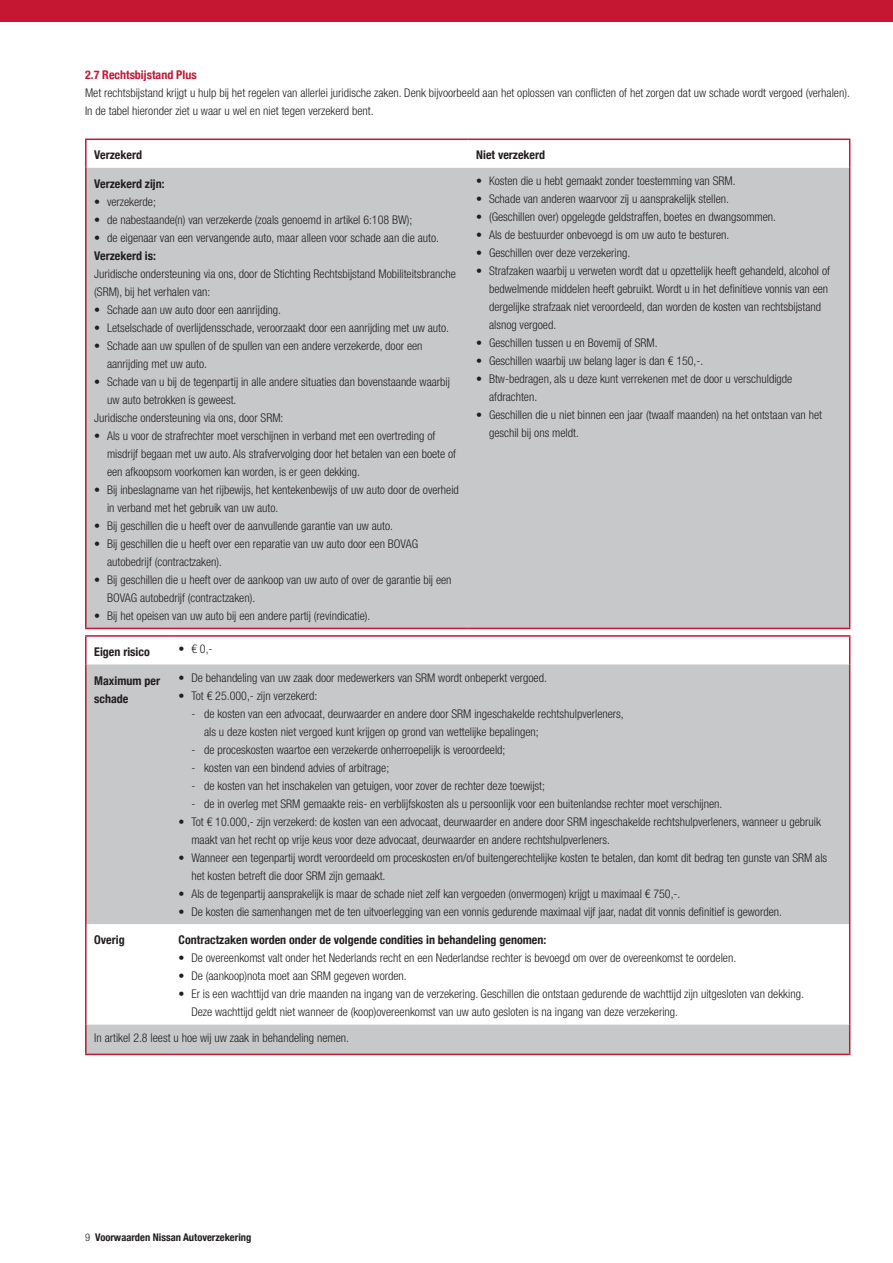
<style>
.page{position:relative;width:893px;height:1263px;background:#fff}
.page>*{position:absolute;margin:0;border:0;box-sizing:border-box;transform-origin:0 0}
.t1{font:300 condensed 12px/18px "Helvetica Neue LT Std";color:#231f20}
.t2{font:700 condensed 12px/18px "Helvetica Neue";color:#231f20}
.t3{font:700 condensed 12px "Helvetica Neue";color:#c51632}
.t4{font:700 condensed 10.5px "Helvetica Neue";color:#231f20}
.s1{font-family:"Helvetica Neue LT Std";font-weight:300}
</style>
<div class="page">
<div style="left:0;top:0;width:893px;height:21px;background:#c51632"></div>
<div style="left:87px;top:168px;width:762px;height:460px;background:#c7c8ca"></div>
<hr style="left:85px;top:140px;width:2px;height:28px;background:#c51632">
<hr style="left:85px;top:139px;width:383px;height:1px;background:#c51632">
<hr style="left:468px;top:139px;width:382px;height:1px;background:#c51632">
<svg style="left:849px;top:140px;width:1px;height:28px"></svg>
<hr style="left:85px;top:168px;width:2px;height:460px;background:#c51632">
<hr style="left:85px;top:628px;width:383px;height:1px;background:#c51632">
<hr style="left:849px;top:168px;width:1px;height:460px;background:#c51632">
<hr style="left:468px;top:628px;width:382px;height:1px;background:#c51632">
<svg style="left:87px;top:664px;width:762px;height:390px;fill:#c7c8ca"></svg>
<hr style="left:85px;top:637px;width:2px;height:27px;background:#c51632">
<hr style="left:85px;top:635px;width:85px;height:2px;background:#c51632">
<hr style="left:170px;top:635px;width:680px;height:2px;background:#c51632">
<svg style="left:849px;top:637px;width:1px;height:27px"></svg>
<hr style="left:85px;top:664px;width:2px;height:260px;background:#c51632">
<hr style="left:849px;top:664px;width:1px;height:260px;background:#c51632">
<hr style="left:85px;top:924px;width:2px;height:101px;background:#c51632">
<hr style="left:849px;top:924px;width:1px;height:101px;background:#c51632">
<hr style="left:85px;top:1025px;width:2px;height:29px;background:#c51632">
<hr style="left:85px;top:1054px;width:85px;height:1px;background:#c51632">
<hr style="left:170px;top:1054px;width:680px;height:1px;background:#c51632">
<svg style="left:849px;top:1025px;width:1px;height:29px"></svg>
<p class="t3" style="left:85px;top:67px;width:113px">2.7 Rechtsbijstand Plus</p>
<p class="t1" style="left:85px;top:83px;width:766px">Met rechtsbijstand krijgt u hulp bij het regelen van allerlei juridische zaken. Denk bijvoorbeeld aan het oplossen van conflicten of het zorgen dat uw schade wordt vergoed (verhalen).<br>In de tabel hieronder ziet u waar u wel en niet tegen verzekerd bent.</p>
<p class="t2" style="left:94px;top:146px;width:49px">Verzekerd</p>
<p class="t2" style="left:476px;top:146px;width:70px">Niet verzekerd</p>
<p class="t2" style="left:94px;top:174px;width:72px">Verzekerd zijn:</p>
<p class="t1" style="left:94px;top:193px;width:63px">• verzekerde;</p>
<p class="t1" style="left:94px;top:211px;width:320px">• de nabestaande(n) van verzekerde (zoals genoemd in artikel 6:108 BW);</p>
<p class="t1" style="left:94px;top:229px;width:346px">• de eigenaar van een vervangende auto, maar alleen voor schade aan die auto.</p>
<p class="t2" style="left:94px;top:246px;width:63px">Verzekerd is:</p>
<p class="t1" style="left:94px;top:265px;width:363px">Juridische ondersteuning via ons, door de Stichting Rechtsbijstand Mobiliteitsbranche (SRM), bij het verhalen van:</p>
<p class="t1" style="left:94px;top:301px;width:188px">• Schade aan uw auto door een aanrijding.</p>
<p class="t1" style="left:94px;top:319px;width:356px">• Letselschade of overlijdensschade, veroorzaakt door een aanrijding met uw auto.</p>
<p class="t1" style="left:107px;top:337px;width:317px;text-indent:-13px">• Schade aan uw spullen of de spullen van een andere verzekerde, door een aanrijding met uw auto.</p>
<p class="t1" style="left:94px;top:373px;width:357px">• Schade van u bij de tegenpartij in alle andere situaties dan bovenstaande waarbij</p>
<p class="t1" style="left:107px;top:391px;width:131px">uw auto betrokken is geweest.</p>
<p class="t1" style="left:94px;top:409px;width:191px">Juridische ondersteuning via ons, door SRM:</p>
<p class="t1" style="left:107px;top:427px;width:351px;text-indent:-13px">• Als u voor de strafrechter moet verschijnen in verband met een overtreding of misdrijf begaan met uw auto. Als strafvervolging door het betalen van een boete of een afkoopsom voorkomen kan worden, is er geen dekking.</p>
<p class="t1" style="left:107px;top:481px;width:353px;text-indent:-13px">• Bij inbeslagname van het rijbewijs, het kentekenbewijs of uw auto door de overheid in verband met het gebruik van uw auto.</p>
<p class="t1" style="left:94px;top:517px;width:300px">• Bij geschillen die u heeft over de aanvullende garantie van uw auto.</p>
<p class="t1" style="left:107px;top:535px;width:313px;text-indent:-13px">• Bij geschillen die u heeft over een reparatie van uw auto door een BOVAG autobedrijf (contractzaken).</p>
<p class="t1" style="left:107px;top:571px;width:346px;text-indent:-13px">• Bij geschillen die u heeft over de aankoop van uw auto of over de garantie bij een<br>BOVAG autobedrijf (contractzaken).</p>
<p class="t1" style="left:94px;top:607px;width:278px">• Bij het opeisen van uw auto bij een andere partij (revindicatie).</p>
<p class="t1" style="left:476px;top:172px;width:261px">• Kosten die u hebt gemaakt zonder toestemming van SRM.</p>
<p class="t1" style="left:476px;top:190px;width:254px">• Schade van anderen waarvoor zij u aansprakelijk stellen.</p>
<p class="t1" style="left:476px;top:208px;width:301px">• (Geschillen over) opgelegde geldstraffen, boetes en dwangsommen.</p>
<p class="t1" style="left:476px;top:226px;width:255px">• Als de bestuurder onbevoegd is om uw auto te besturen.</p>
<p class="t1" style="left:476px;top:244px;width:155px">• Geschillen over deze verzekering.</p>
<p class="t1" style="left:489px;top:262px;width:343px;text-indent:-13px">• Strafzaken waarbij u verweten wordt dat u opzettelijk heeft gehandeld, alcohol of bedwelmende middelen heeft gebruikt. Wordt u in het definitieve vonnis van een dergelijke strafzaak niet veroordeeld, dan worden de kosten van rechtsbijstand alsnog vergoed.</p>
<p class="t1" style="left:476px;top:334px;width:183px">• Geschillen tussen u en Bovemij of SRM.</p>
<p class="t1" style="left:476px;top:352px;width:229px">• Geschillen waarbij uw belang lager is dan € 150,-.</p>
<p class="t1" style="left:489px;top:370px;width:305px;text-indent:-13px">• Btw-bedragen, als u deze kunt verrekenen met de door u verschuldigde afdrachten.</p>
<p class="t1" style="left:489px;top:406px;width:335px;text-indent:-13px">• Geschillen die u niet binnen een jaar (twaalf maanden) na het ontstaan van het geschil bij ons meldt.</p>
<p class="t2" style="left:94px;top:642px;width:57px">Eigen risico</p>
<p class="t1" style="left:179px;top:640px;width:36px">• € 0,-</p>
<p class="t2" style="left:94px;top:671px;width:67px">Maximum per schade</p>
<p class="t1" style="left:179px;top:668px;width:370px">• De behandeling van uw zaak door medewerkers van SRM wordt onbeperkt vergoed.</p>
<p class="t1" style="left:179px;top:686px;width:140px">• Tot € 25.000,- zijn verzekerd:</p>
<p class="t1" style="left:204px;top:704px;width:421px;text-indent:-13px">- de kosten van een advocaat, deurwaarder en andere door SRM ingeschakelde rechtshulpverleners, als u deze kosten niet vergoed kunt krijgen op grond van wettelijke bepalingen;</p>
<p class="t1" style="left:191px;top:740px;width:316px">- de proceskosten waartoe een verzekerde onherroepelijk is veroordeeld;</p>
<p class="t1" style="left:191px;top:758px;width:199px">- kosten van een bindend advies of arbitrage;</p>
<p class="t1" style="left:191px;top:776px;width:355px">- de kosten van het inschakelen van getuigen, voor zover de rechter deze toewijst;</p>
<p class="t1" style="left:191px;top:794px;width:533px">- de in overleg met SRM gemaakte reis- en verblijfskosten als u persoonlijk voor een buitenlandse rechter moet verschijnen.</p>
<p class="t1" style="left:191px;top:812px;width:631px;text-indent:-13px">• Tot € 10.000,- zijn verzekerd: de kosten van een advocaat, deurwaarder en andere door SRM ingeschakelde rechtshulpverleners, wanneer u gebruik maakt van het recht op vrije keus voor deze advocaat, deurwaarder en andere rechtshulpverleners.</p>
<p class="t1" style="left:191px;top:848px;width:637px;text-indent:-13px">• Wanneer een tegenpartij wordt veroordeeld om proceskosten en/of buitengerechtelijke kosten te betalen, dan komt dit bedrag ten gunste van SRM als het kosten betreft die door SRM zijn gemaakt.</p>
<p class="t1" style="left:179px;top:884px;width:503px">• Als de tegenpartij aansprakelijk is maar de schade niet zelf kan vergoeden (onvermogen) krijgt u maximaal € 750,-.</p>
<p class="t1" style="left:179px;top:902px;width:605px">• De kosten die samenhangen met de ten uitvoerlegging van een vonnis gedurende maximaal vijf jaar, nadat dit vonnis definitief is geworden.</p>
<p class="t2" style="left:94px;top:931px;width:32px">Overig</p>
<p class="t2" style="left:179px;top:931px;width:369px">Contractzaken worden onder de volgende condities in behandeling genomen:</p>
<p class="t1" style="left:179px;top:949px;width:559px">• De overeenkomst valt onder het Nederlands recht en een Nederlandse rechter is bevoegd om over de overeenkomst te oordelen.</p>
<p class="t1" style="left:179px;top:967px;width:230px">• De (aankoop)nota moet aan SRM gegeven worden.</p>
<p class="t1" style="left:191px;top:985px;width:614px;text-indent:-13px">• Er is een wachttijd van drie maanden na ingang van de verzekering. Geschillen die ontstaan gedurende de wachttijd zijn uitgesloten van dekking.<br>Deze wachttijd geldt niet wanneer de (koop)overeenkomst van uw auto gesloten is na ingang van deze verzekering.</p>
<p class="t1" style="left:94px;top:1028px;width:256px">In artikel 2.8 leest u hoe wij uw zaak in behandeling nemen.</p>
<p class="t4" style="left:85px;top:1231px;width:168px"><span class="s1">9</span> Voorwaarden Nissan Autoverzekering</p>
</div>
